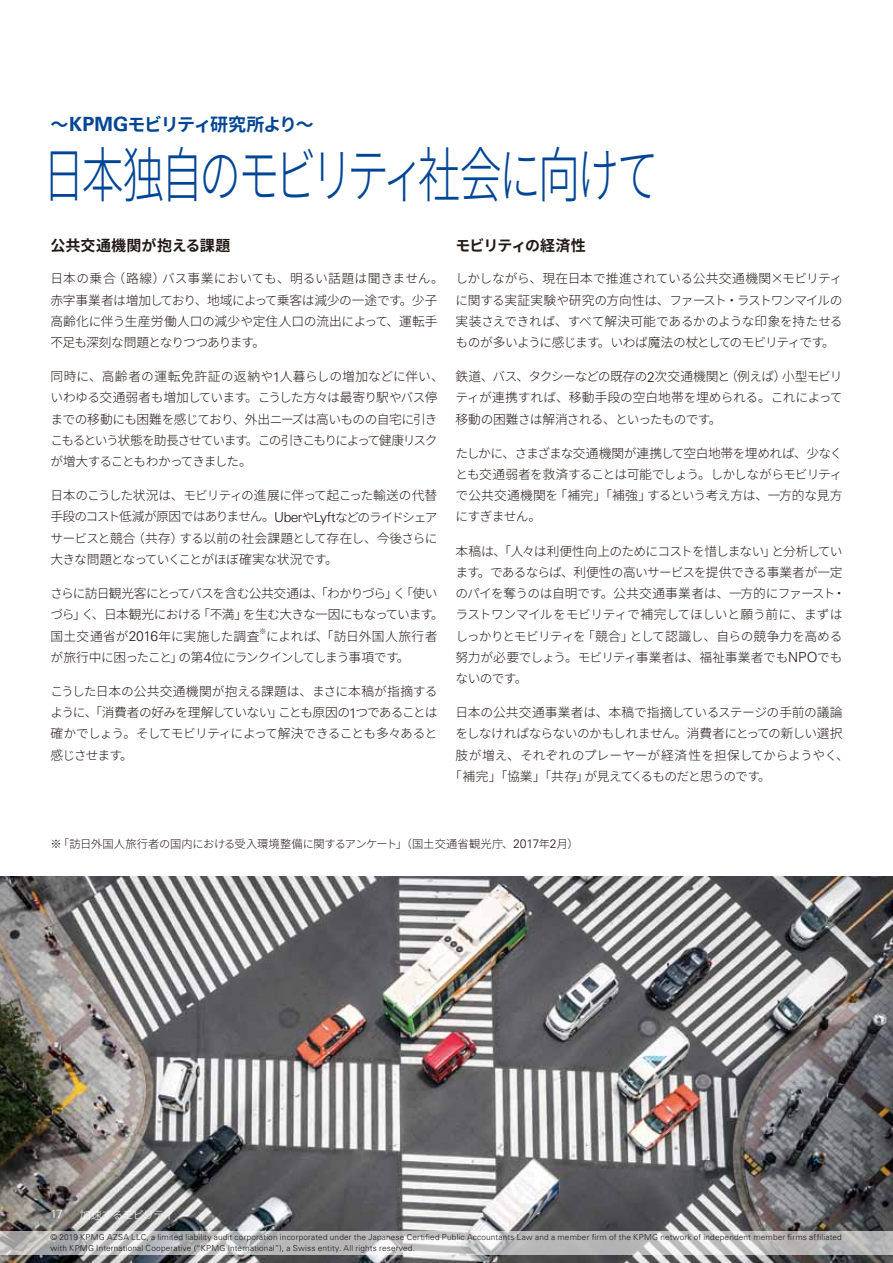
<style>
.page{position:relative;width:893px;height:1263px;background:#fff}
.page>*{position:absolute;margin:0;border:0;box-sizing:border-box;transform-origin:0 0}
.t1{font:300 60px "Noto Sans CJ Kjp";letter-spacing:-.075em;color:#004595;scale:.7 1}
.t2{font:700 18px "Noto Sans CJ Kjp";letter-spacing:-.08em;color:#004595}
.t3{font:700 15px "Noto Sans CJ Kjp";letter-spacing:.005em;color:#221815}
.t4{font:700 15px "Noto Sans CJ Kjp";letter-spacing:-.065em;color:#221815}
.t5{font:300 12.75px/21.3px "Noto Sans CJ Kjp";letter-spacing:-.04em;color:#221815;text-align:justify}
.t6{font:300 12.75px/21.3px "Noto Sans CJ Kjp";letter-spacing:-.015em;color:#221815}
.t7{font:300 12.75px "Noto Sans CJ Kjp";color:#221815}
.t8{font:300 12.75px "Noto Sans CJ Kjp";letter-spacing:-.06em;color:#221815}
.t9{font:300 12px "Univers 45";color:#fff}
.t10{font:300 11.25px "Noto Sans CJ Kjp";letter-spacing:-.015em;color:#221815}
.t11{font:300 11.25px "Noto Sans CJ Kjp";letter-spacing:-.08em;color:#fff}
.t12{font:300 8.25px/10.6px "Univers";letter-spacing:.02em;color:#221815}
.t13{font:300 7.5px "Noto Sans CJ Kjp";color:#221815}
.s1{font-family:"Univers LT Std";font-size:19.65px}
.s2{font-family:"Univers LT Std";font-size:13.95px}
.s3{font-family:"Univers LT Std";font-size:12.3px}
</style>
<div class="page">
<img style="left:0;top:876px;width:893px;height:387px">
<svg style="left:0;top:1231px;width:893px;height:23px;background:#c2c2c3"></svg>
<h2 class="t2" style="left:50px;top:114px;width:265px">～<span class="s1">KPMG</span>モビリティ研究所より～</h2>
<h1 class="t1" style="left:43px;top:142px;width:881px">日本独自のモビリティ社会に向けて</h1>
<p class="t3" style="left:50px;top:237px;width:181px">公共交通機関が抱える課題</p>
<p class="t6" style="left:50px;top:268px;width:395px">日本の乗合（路線）バス事業においても、明るい話題は聞きません。赤字事業者は増加しており、地域によって乗客は減少の一途です。少子高齢化に伴う生産労働人口の減少や定住人口の流出によって、運転手不足も深刻な問題となりつつあります。</p>
<p class="t5" style="left:50px;top:366px;width:395px;text-align:left">同時に、高齢者の運転免許証の返納や<span class="s2">1</span>人暮らしの増加などに伴い、いわゆる交通弱者も増加しています。こうした方々は最寄り駅やバス停までの移動にも困難を感じており、外出ニーズは高いものの自宅に引きこもるという状態を助長させています。この引きこもりによって健康リスクが増大することもわかってきました。</p>
<p class="t5" style="left:50px;top:485px;width:389px">日本のこうした状況は、モビリティの進展に伴って起こった輸送の代替手段のコスト低減が原因ではありません。<span class="s2">Uber</span>や<span class="s2">Lyft</span>などのライドシェアサービスと競合（共存）する以前の社会課題として存在し、今後さらに大きな問題となっていくことがほぼ確実な状況です。</p>
<p class="t5" style="left:50px;top:583px;width:395px;text-align:left">さらに訪日観光客にとってバスを含む公共交通は、「わかりづら」く「使いづら」く、日本観光における「不満」を生む大きな一因にもなっています。国土交通省が<span class="s2">2016</span>年に実施した調査</p>
<p class="t4" style="left:455px;top:237px;width:132px">モビリティの経済性</p>
<p class="t5" style="left:455px;top:268px;width:389px">しかしながら、現在日本で推進されている公共交通機関×モビリティに関する実証実験や研究の方向性は、ファースト・ラストワンマイルの実装さえできれば、すべて解決可能であるかのような印象を持たせるものが多いように感じます。いわば魔法の杖としてのモビリティです。</p>
<p class="t5" style="left:455px;top:366px;width:389px">鉄道、バス、タクシーなどの既存の<span class="s2">2</span>次交通機関と（例えば）小型モビリティが連携すれば、移動手段の空白地帯を埋められる。これによって移動の困難さは解消される、といったものです。</p>
<p class="t5" style="left:455px;top:443px;width:389px">たしかに、さまざまな交通機関が連携して空白地帯を埋めれば、少なくとも交通弱者を救済することは可能でしょう。しかしながらモビリティで公共交通機関を「補完」「補強」するという考え方は、一方的な見方にすぎません。</p>
<p class="t5" style="left:455px;top:540px;width:392px;text-align:left">本稿は、「人々は利便性向上のためにコストを惜しまない」と分析しています。であるならば、利便性の高いサービスを提供できる事業者が一定のパイを奪うのは自明です。公共交通事業者は、一方的にファースト・ラストワンマイルをモビリティで補完してほしいと願う前に、まずはしっかりとモビリティを「競合」として認識し、自らの競争力を高める努力が必要でしょう。モビリティ事業者は、福祉事業者でも<span class="s2">NPO</span>でもないのです。</p>
<p class="t6" style="left:455px;top:702px;width:388px">日本の公共交通事業者は、本稿で指摘しているステージの手前の議論</p>
<p class="t5" style="left:455px;top:723px;width:389px">をしなければならないのかもしれません。消費者にとっての新しい選択</p>
<p class="t7" style="left:455px;top:748px;width:395px">肢が増え、それぞれのプレーヤーが経済性を担保してからようやく、</p>
<p class="t8" style="left:449px;top:769px;width:323px">「補完」「協業」「共存」が見えてくるものだと思うのです。</p>
<p class="t13" style="left:259px;top:627px;width:9px">※</p>
<p class="t5" style="left:50px;top:625px;width:389px;text-indent:216px">によれば、「訪日外国人旅行者が旅行中に困ったこと」の第<span class="s2">4</span>位にランクインしてしまう事項です。</p>
<p class="t5" style="left:50px;top:681px;width:389px">こうした日本の公共交通機関が抱える課題は、まさに本稿が指摘するように、「消費者の好みを理解していない」ことも原因の<span class="s2">1</span>つであることは確かでしょう。そしてモビリティによって解決できることも多々あると感じさせます。</p>
<p class="t10" style="left:50px;top:837px;width:530px">※「訪日外国人旅行者の国内における受入環境整備に関するアンケート」（国土交通省観光庁、<span class="s3">2017</span>年<span class="s3">2</span>月）</p>
<p class="t9" style="left:50px;top:1207px;width:14px">17</p>
<p class="t11" style="left:79px;top:1209px;width:97px">加速するモビリティ</p>
<p class="t12" style="left:50px;top:1232px;width:793px">© 2019 KPMG AZSA LLC, a limited liability audit corporation incorporated under the Japanese Certified Public Accountants Law and a member firm of the KPMG network of independent member firms affiliated with KPMG International Cooperative (“KPMG International”), a Swiss entity. All rights reserved.</p>
</div>
